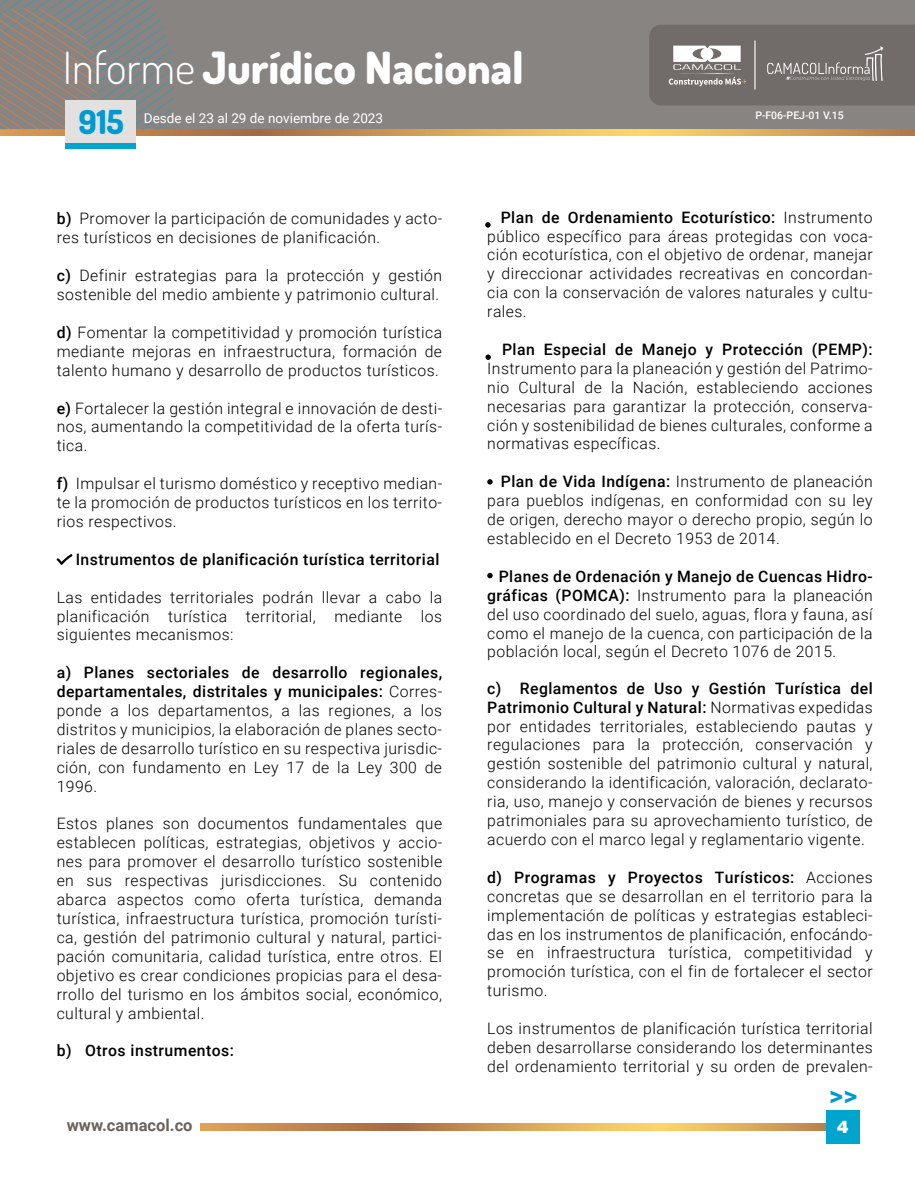
<style>
.page{position:relative;width:915px;height:1191px;background:#fff}
.page>*{position:absolute;margin:0;border:0;box-sizing:border-box;transform-origin:0 0}
.t1{font:44.4px "Dosis";color:#fff}
.t2{font:33px "Dosis";color:#009ad0}
.t3{font:700 27px "Roboto";color:#009ad0}
.t4{font:900 19.5px "Helvetica";color:#fff}
.t5{font:700 16.5px "Roboto";color:#69635d}
.t6{font:300 15.75px/18.9px "Roboto";letter-spacing:.03em;color:#000;text-align:justify}
.t7{font:500 15.75px "Roboto";letter-spacing:.03em;color:#000}
.t8{font:13.5px "Roboto";color:#fff}
.t9{font:500 10.5px "Roboto";color:#fff}
.s1{font-weight:500}
</style>
<div class="page">
<svg style="left:201px;top:1123px;width:624px;height:7px;background:#d29d56"></svg>
<div style="left:825px;top:1110px;width:34px;height:34px;background:#00a5ce"></div>
<div style="left:0;top:0;width:914px;height:130px;background:#888482"></div>
<svg style="left:0;top:130px;width:914px;height:6px;background:#d29e56"></svg>
<div style="left:65px;top:143px;width:71px;height:6px;background:#00a5ce"></div>
<svg style="left:649px;top:25px;width:265px;height:80px;background:#7d7976"></svg>
<svg style="left:0;top:0;width:179px;height:130px"></svg>
<div style="left:65px;top:100px;width:71px;height:43px;background:#e3e1e0"></div>
<svg style="left:57px;top:554px;width:15px;height:11px"></svg>
<svg style="left:485px;top:222px;width:5px;height:6px"></svg>
<svg style="left:485px;top:354px;width:5px;height:6px"></svg>
<svg style="left:487px;top:479px;width:5px;height:5px"></svg>
<svg style="left:487px;top:573px;width:5px;height:5px"></svg>
<h1 class="t1" style="left:63px;top:37px;width:462px">Informe Jurídico Nacional</h1>
<h2 class="t2" style="left:79px;top:99px;width:47px">915</h2>
<p class="t8" style="left:144px;top:109px;width:241px">Desde el 23 al 29 de noviembre de 2023</p>
<p class="t9" style="left:755px;top:108px;width:90px">P-F06-PEJ-01 V.15</p>
<p class="t6" style="left:57px;top:209px;width:387px"><span class="s1">b)</span> Promover la participación de comunidades y acto&shy;res turísticos en decisiones de planificación.</p>
<p class="t6" style="left:57px;top:265px;width:387px"><span class="s1">c)</span> Definir estrategias para la protección y gestión sostenible del medio ambiente y patrimonio cultural.</p>
<p class="t6" style="left:57px;top:322px;width:387px"><span class="s1">d)</span> Fomentar la competitividad y promoción turística mediante mejoras en infraestructura, formación de talento humano y desarrollo de productos turísticos.</p>
<p class="t6" style="left:57px;top:398px;width:387px"><span class="s1">e)</span> Fortalecer la gestión integral e innovación de desti&shy;nos, aumentando la competitividad de la oferta turís&shy;tica.</p>
<p class="t6" style="left:57px;top:473px;width:387px"><span class="s1">f)</span> Impulsar el turismo doméstico y receptivo median&shy;te la promoción de productos turísticos en los territo&shy;rios respectivos.</p>
<p class="t7" style="left:76px;top:548px;width:365px">Instrumentos de planificación turística territorial</p>
<p class="t6" style="left:57px;top:587px;width:387px">Las entidades territoriales podrán llevar a cabo la planificación turística territorial, mediante los siguientes mecanismos:</p>
<p class="t6" style="left:57px;top:662px;width:387px"><span class="s1">a) Planes sectoriales de desarrollo regionales, departamentales, distritales y municipales:</span> Corres&shy;ponde a los departamentos, a las regiones, a los distritos y municipios, la elaboración de planes secto&shy;riales de desarrollo turístico en su respectiva jurisdic&shy;ción, con fundamento en Ley 17 de la Ley 300 de 1996.</p>
<p class="t6" style="left:57px;top:814px;width:387px">Estos planes son documentos fundamentales que establecen políticas, estrategias, objetivos y accio&shy;nes para promover el desarrollo turístico sostenible en sus respectivas jurisdicciones. Su contenido abarca aspectos como oferta turística, demanda turística, infraestructura turística, promoción turísti&shy;ca, gestión del patrimonio cultural y natural, partici&shy;pación comunitaria, calidad turística, entre otros. El objetivo es crear condiciones propicias para el desa&shy;rrollo del turismo en los ámbitos social, económico, cultural y ambiental.</p>
<p class="t7" style="left:57px;top:1039px;width:179px">b) Otros instrumentos:</p>
<p class="t5" style="left:67px;top:1113px;width:127px">www.camacol.co</p>
<p class="t6" style="left:487px;top:207px;width:387px;text-indent:14px"><span class="s1">Plan de Ordenamiento Ecoturístico:</span> Instrumento público específico para áreas protegidas con voca&shy;ción ecoturística, con el objetivo de ordenar, manejar y direccionar actividades recreativas en concordan&shy;cia con la conservación de valores naturales y cultu&shy;rales.</p>
<p class="t7" style="left:502px;top:338px;width:372px">Plan Especial de Manejo y Protección (PEMP):</p>
<p class="t6" style="left:487px;top:358px;width:387px">Instrumento para la planeación y gestión del Patrimo&shy;nio Cultural de la Nación, estableciendo acciones necesarias para garantizar la protección, conserva&shy;ción y sostenibilidad de bienes culturales, conforme a normativas específicas.</p>
<p class="t6" style="left:487px;top:471px;width:387px;text-indent:14px"><span class="s1">Plan de Vida Indígena:</span> Instrumento de planeación para pueblos indígenas, en conformidad con su ley de origen, derecho mayor o derecho propio, según lo establecido en el Decreto 1953 de 2014.</p>
<p class="t6" style="left:487px;top:566px;width:387px;text-indent:11px"><span class="s1">Planes de Ordenación y Manejo de Cuencas Hidro&shy;gráficas (POMCA):</span> Instrumento para la planeación del uso coordinado del suelo, aguas, flora y fauna, así como el manejo de la cuenca, con participación de la población local, según el Decreto 1076 de 2015.</p>
<p class="t6" style="left:487px;top:678px;width:387px"><span class="s1">c) Reglamentos de Uso y Gestión Turística del Patrimonio Cultural y Natural:</span> Normativas expedidas por entidades territoriales, estableciendo pautas y regulaciones para la protección, conservación y gestión sostenible del patrimonio cultural y natural, considerando la identificación, valoración, declarato&shy;ria, uso, manejo y conservación de bienes y recursos patrimoniales para su aprovechamiento turístico, de acuerdo con el marco legal y reglamentario vigente.</p>
<p class="t6" style="left:487px;top:867px;width:387px"><span class="s1">d) Programas y Proyectos Turísticos:</span> Acciones concretas que se desarrollan en el territorio para la implementación de políticas y estrategias estableci&shy;das en los instrumentos de planificación, enfocándo&shy;se en infraestructura turística, competitividad y promoción turística, con el fin de fortalecer el sector turismo.</p>
<p class="t6" style="left:487px;top:1018px;width:387px">Los instrumentos de planificación turística territorial deben desarrollarse considerando los determinantes del ordenamiento territorial y su orden de prevalen-</p>
<h3 class="t3" style="left:828px;top:1077px;width:30px">&gt;&gt;</h3>
<p class="t4" style="left:836px;top:1119px;width:13px">4</p>
</div>
